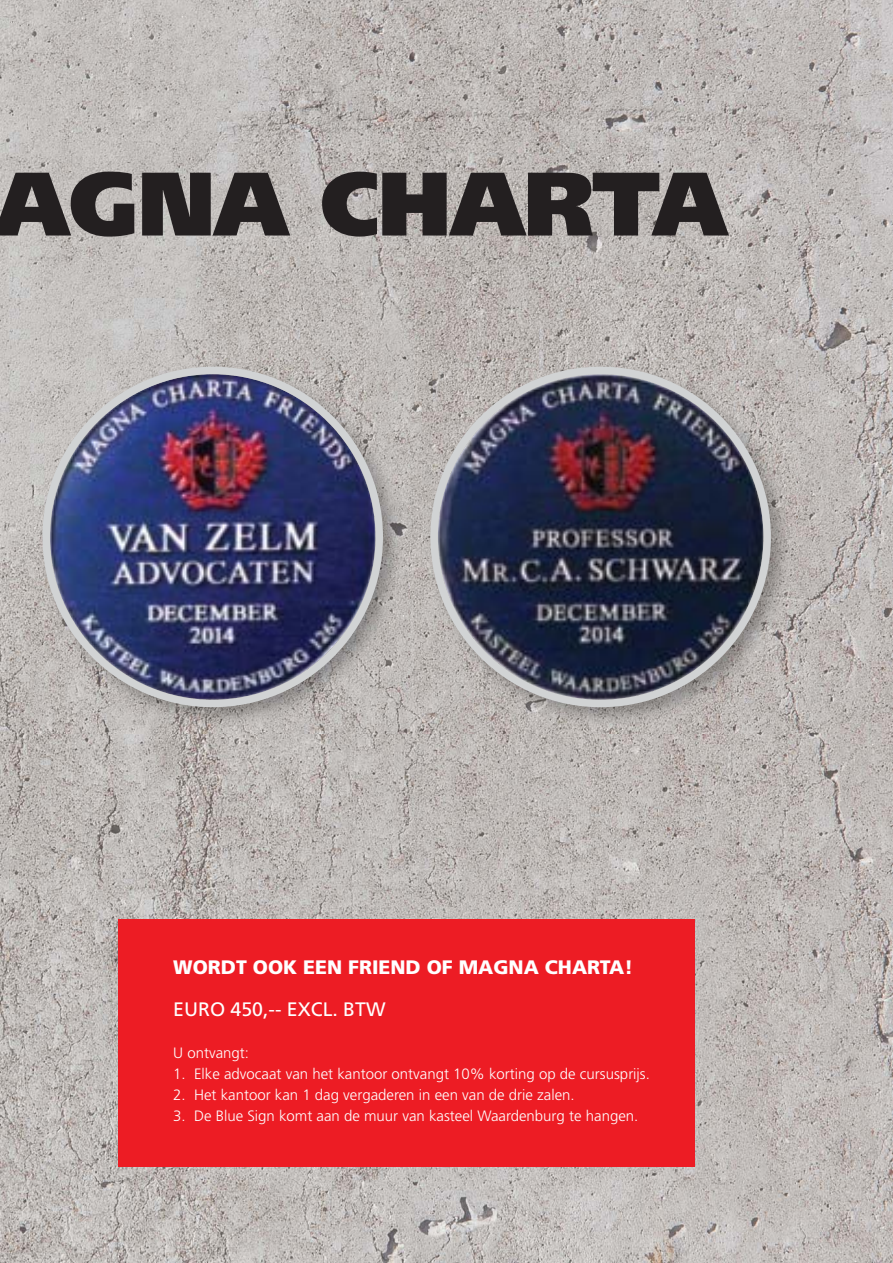
<style>
.page{position:relative;width:893px;height:1263px;background:#fff}
.page>*{position:absolute;margin:0;border:0;box-sizing:border-box;transform-origin:0 0}
.t1{font:900 90px "Frutiger";letter-spacing:-.01em;color:#231f20}
.t2{font:900 19.5px "Frutiger";color:#fff}
.t3{font:19.5px "Frutiger";color:#fff}
.t4{font:300 15px "Frutiger";color:#fff}
</style>
<div class="page">
<img style="left:0;top:0;width:893px;height:1263px">
<img style="left:34px;top:358px;width:375px;height:375px">
<img style="left:42px;top:367px;width:341px;height:340px">
<img style="left:422px;top:358px;width:375px;height:375px">
<img style="left:430px;top:367px;width:341px;height:340px">
<div style="left:118px;top:920px;width:577px;height:247px;background:#ed1c24"></div>
<h1 class="t1" style="left:-5px;top:168px;width:734px">AGNA CHARTA</h1>
<h2 class="t2" style="left:173px;top:959px;width:461px">WORDT OOK EEN FRIEND OF MAGNA CHARTA!</h2>
<h2 class="t3" style="left:173px;top:1001px;width:214px">EURO 450,-- EXCL. BTW</h2>
<p class="t4" style="left:173px;top:1046px;width:77px">U ontvangt:</p>
<p class="t4" style="left:173px;top:1067px;width:478px">1. Elke advocaat van het kantoor ontvangt 10% korting op de cursusprijs.</p>
<p class="t4" style="left:173px;top:1088px;width:403px">2. Het kantoor kan 1 dag vergaderen in een van de drie zalen.</p>
<p class="t4" style="left:173px;top:1109px;width:467px">3. De Blue Sign komt aan de muur van kasteel Waardenburg te hangen.</p>
</div>
